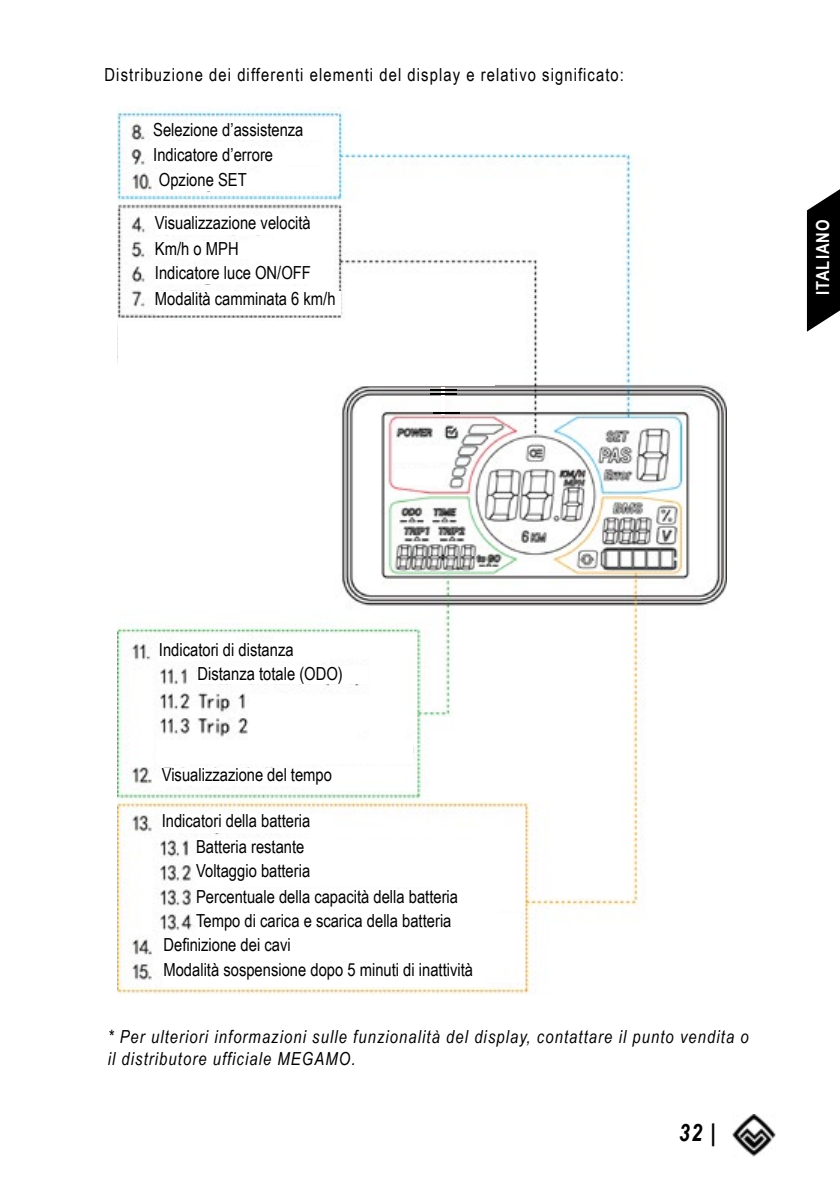
<style>
.page{position:relative;width:840px;height:1191px;background:#fff}
.page>*{position:absolute;margin:0;border:0;box-sizing:border-box;transform-origin:0 0}
.t1{font:italic 700 24px "Arial Narrow";color:#000}
.t2{font:18px/25.4px "Arial Narrow";color:#000}
.t3{font:italic 18px/21.6px "Arial Narrow";letter-spacing:.06em;color:#000}
.t4{font:18px "Arial Narrow";letter-spacing:.06em;color:#000}
.t5{font:700 18px "Arial Narrow";letter-spacing:.06em;color:#fff}
</style>
<div class="page">
<img style="left:732px;top:1114px;width:42px;height:43px">
<svg style="left:806px;top:190px;width:33px;height:142px"></svg>
<img style="left:118px;top:108px;width:608px;height:887px">
<div style="left:118px;top:321px;width:376px;height:64px;background:#fff"></div>
<div style="left:393px;top:447px;width:60px;height:15px;background:#fff"></div>
<div style="left:395px;top:469px;width:50px;height:15px;background:#fff"></div>
<hr style="left:441px;top:387px;width:4px;height:28px;background:#fff">
<svg style="left:433px;top:412px;width:26px;height:1px"></svg>
<hr style="left:429px;top:389px;width:27px;height:2px;background:#000">
<hr style="left:430px;top:393px;width:27px;height:2px;background:#000">
<div style="left:153px;top:123px;width:170px;height:17px;background:#fff"></div>
<div style="left:153px;top:148px;width:170px;height:16px;background:#fff"></div>
<div style="left:159px;top:173px;width:170px;height:18px;background:#fff"></div>
<div style="left:155px;top:216px;width:170px;height:18px;background:#fff"></div>
<div style="left:155px;top:241px;width:170px;height:18px;background:#fff"></div>
<div style="left:155px;top:266px;width:170px;height:18px;background:#fff"></div>
<div style="left:155px;top:291px;width:185px;height:24px;background:#fff"></div>
<div style="left:159px;top:643px;width:170px;height:17px;background:#fff"></div>
<div style="left:197px;top:666px;width:170px;height:18px;background:#fff"></div>
<div style="left:162px;top:814px;width:170px;height:18px;background:#fff"></div>
<div style="left:196px;top:839px;width:302px;height:24px;background:#fff"></div>
<div style="left:196px;top:864px;width:302px;height:23px;background:#fff"></div>
<div style="left:196px;top:889px;width:302px;height:23px;background:#fff"></div>
<div style="left:196px;top:913px;width:323px;height:23px;background:#fff"></div>
<div style="left:163px;top:937px;width:324px;height:23px;background:#fff"></div>
<div style="left:163px;top:963px;width:324px;height:23px;background:#fff"></div>
<div style="left:162px;top:767px;width:170px;height:18px;background:#fff"></div>
<div style="left:156px;top:740px;width:256px;height:23px;background:#fff"></div>
<p class="t4" style="left:104px;top:62px;width:520px">Distribuzione dei differenti elementi del display e relativo significato:</p>
<p class="t2" style="left:153px;top:117px;width:152px">Selezione d’assistenza</p>
<p class="t2" style="left:153px;top:142px;width:121px">Indicatore d’errore</p>
<p class="t2" style="left:159px;top:166px;width:89px">Opzione SET</p>
<p class="t2" style="left:155px;top:209px;width:182px">Visualizzazione velocità<br>Km/h o MPH<br>Indicatore luce ON/OFF<br>Modalità camminata 6 km/h</p>
<p class="t5" style="left:808px;top:295px;width:78px;rotate:-90deg">ITALIANO</p>
<p class="t2" style="left:197px;top:637px;width:147px;line-height:23.6px;text-indent:-39px">Indicatori di distanza<br>Distanza totale (ODO)</p>
<p class="t2" style="left:162px;top:761px;width:172px">Visualizzazione del tempo</p>
<p class="t2" style="left:162px;top:807px;width:150px">Indicatori della batteria</p>
<p class="t2" style="left:196px;top:833px;width:110px">Batteria restante</p>
<p class="t2" style="left:196px;top:857px;width:116px">Voltaggio batteria</p>
<p class="t2" style="left:196px;top:882px;width:263px">Percentuale della capacità della batteria</p>
<p class="t2" style="left:196px;top:907px;width:257px">Tempo di carica e scarica della batteria</p>
<p class="t2" style="left:163px;top:931px;width:129px">Definizione dei cavi</p>
<p class="t2" style="left:163px;top:956px;width:311px">Modalità sospensione dopo 5 minuti di inattività</p>
<p class="t3" style="left:108px;top:1026px;width:642px">* Per ulteriori informazioni sulle funzionalità del display, contattare il punto vendita o il distributore ufficiale MEGAMO.</p>
<h1 class="t1" style="left:678px;top:1114px;width:39px">32 |</h1>
</div>
